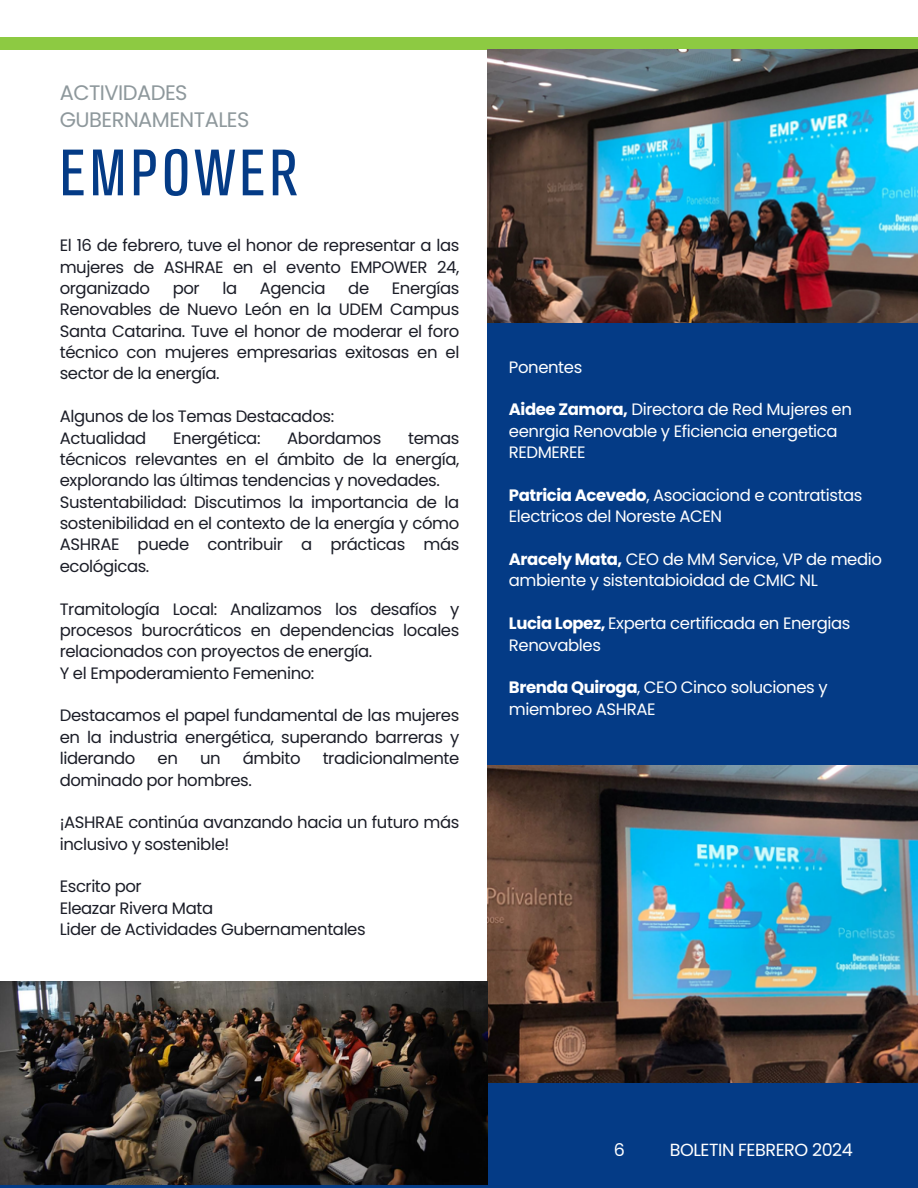
<style>
.page{position:relative;width:918px;height:1188px;background:#fff}
.page>*{position:absolute;margin:0;border:0;box-sizing:border-box;transform-origin:0 0}
.t1{font:condensed 64.8px "Akzidenz Grotesk BE";letter-spacing:.07em;color:#043b86}
.t2{font:21px/27px "Poppins";letter-spacing:-.025em;color:#8e989c}
.t3{font:17.55px "Poppins";letter-spacing:-.025em;color:#fff}
.t4{font:16.5px/21.3px "Poppins";letter-spacing:-.025em;color:#1b1d27;text-align:justify}
.t5{font:16.5px/21.3px "Poppins";letter-spacing:-.025em;color:#fff}
.s1{font-weight:700}
</style>
<div class="page">
<div style="left:488px;top:1011px;width:430px;height:177px;background:#043b86"></div>
<div style="left:0;top:1115px;width:488px;height:73px;background:linear-gradient(to right,#043b86,#043b86)"></div>
<div style="left:0;top:37px;width:918px;height:12px;background:#8dca42"></div>
<img style="left:488px;top:50px;width:430px;height:274px">
<div style="left:488px;top:324px;width:430px;height:451px;background:#043b86"></div>
<img style="left:488px;top:765px;width:430px;height:317px">
<img style="left:0;top:981px;width:488px;height:203px">
<p class="t2" style="left:60px;top:80px;width:191px">ACTIVIDADES<br>GUBERNAMENTALES</p>
<p class="t1" style="left:60px;top:150px;width:240px">EMPOWER</p>
<h1 class="t4" style="left:60px;top:235px;width:401px">El 16 de febrero, tuve el honor de representar a las mujeres de ASHRAE en el evento EMPOWER 24, organizado</h1>
<h1 class="t4" style="left:60px;top:277px;width:401px;text-indent:332px">Energías Renovables de Nuevo León en la UDEM Campus Santa Catarina. Tuve el honor de moderar el foro técnico con mujeres empresarias exitosas en el sector de la energía.</h1>
<p class="t4" style="left:60px;top:406px;width:276px">Algunos de los Temas Destacados:</p>
<p class="t4" style="left:60px;top:427px;width:88px">Actualidad</p>
<p class="t4" style="left:173px;top:427px;width:89px">Energética:</p>
<p class="t4" style="left:287px;top:427px;width:96px">Abordamos</p>
<h1 class="t4" style="left:173px;top:277px;width:29px">por</h1>
<h1 class="t4" style="left:222px;top:277px;width:16px">la</h1>
<h1 class="t4" style="left:260px;top:277px;width:67px">Agencia</h1>
<h1 class="t4" style="left:348px;top:277px;width:22px">de</h1>
<p class="t4" style="left:60px;top:427px;width:401px;text-indent:348px">temas técnicos relevantes en el ámbito de la energía, explorando las últimas tendencias y novedades.</p>
<p class="t4" style="left:60px;top:491px;width:401px">Sustentabilidad: Discutimos la importancia de la sostenibilidad en el contexto de la energía y cómo ASHRAE puede contribuir a prácticas más ecológicas.</p>
<p class="t4" style="left:60px;top:598px;width:401px">Tramitología Local: Analizamos los desafíos y procesos burocráticos en dependencias locales relacionados con proyectos de energía.</p>
<p class="t4" style="left:60px;top:662px;width:256px">Y el Empoderamiento Femenino:</p>
<p class="t4" style="left:60px;top:705px;width:401px">Destacamos el papel fundamental de las mujeres en la industria energética, superando barreras y liderando</p>
<p class="t4" style="left:158px;top:748px;width:22px">en</p>
<p class="t4" style="left:200px;top:748px;width:22px">un</p>
<p class="t4" style="left:243px;top:748px;width:59px">ámbito</p>
<p class="t4" style="left:323px;top:748px;width:138px">tradicionalmente</p>
<p class="t4" style="left:60px;top:769px;width:194px">dominado por hombres.</p>
<p class="t4" style="left:60px;top:812px;width:401px">¡ASHRAE continúa avanzando hacia un futuro más inclusivo y sostenible!</p>
<p class="t4" style="left:60px;top:876px;width:83px">Escrito por</p>
<p class="t4" style="left:60px;top:897px;width:155px">Eleazar Rivera Mata</p>
<p class="t4" style="left:60px;top:919px;width:307px">Lider de Actividades Gubernamentales</p>
<p class="t5" style="left:509px;top:356px;width:75px">Ponentes</p>
<p class="t5" style="left:509px;top:399px;width:345px"><span class="s1">Aidee Zamora,</span> Directora de Red Mujeres en eenrgia Renovable y Eficiencia energetica<br>REDMEREE</p>
<p class="t5" style="left:509px;top:484px;width:355px"><span class="s1">Patricia Acevedo</span>, Asociaciond e contratistas<br>Electricos del Noreste ACEN</p>
<p class="t5" style="left:509px;top:549px;width:375px"><span class="s1">Aracely Mata,</span> CEO de MM Service, VP de medio ambiente y sistentabioidad de CMIC NL</p>
<p class="t5" style="left:509px;top:613px;width:343px"><span class="s1">Lucia Lopez,</span> Experta certificada en Energias<br>Renovables</p>
<p class="t5" style="left:509px;top:677px;width:320px"><span class="s1">Brenda Quiroga</span>, CEO Cinco soluciones y miembreo ASHRAE</p>
<p class="t3" style="left:614px;top:1138px;width:13px">6</p>
<p class="t3" style="left:670px;top:1138px;width:185px">BOLETIN FEBRERO 2024</p>
</div>
